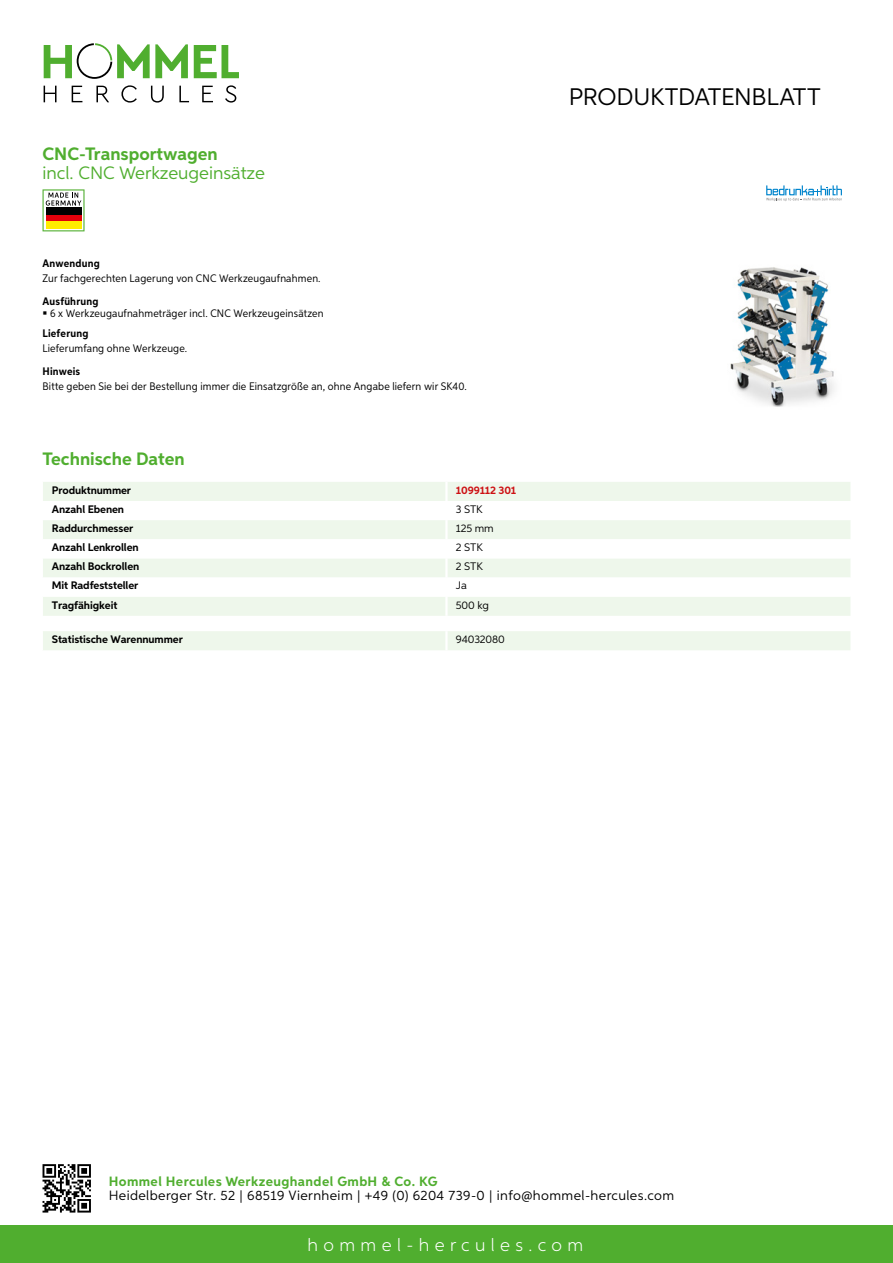
<style>
.page{position:relative;width:893px;height:1263px;background:#fff}
.page>*{position:absolute;margin:0;border:0;box-sizing:border-box;transform-origin:0 0}
.t1{font:24px "Aspira";letter-spacing:-.01em;color:#000}
.t2{font:700 18px "Aspira";color:#50ae2f}
.t3{font:18px "Aspira";color:#50ae2f}
.t4{font:300 18px "Aspira";letter-spacing:.3em;color:#fff}
.t5{font:13.5px "Aspira";letter-spacing:.03em;color:#000}
.t6{font:700 13.5px "Aspira";letter-spacing:.03em;color:#50ae2f}
.t7{font:10.95px "Aspira Nar";letter-spacing:.015em;color:#000}
.t8{font:700 10.95px "Aspira";letter-spacing:-.01em;color:#000}
.t9{font:700 10.95px "Aspira Nar";letter-spacing:.02em;color:#000}
.t10{font:10.95px "Aspira";letter-spacing:-.01em;color:#000}
.t11{font:700 10.95px "Aspira";letter-spacing:-.01em;color:#cd1013}
</style>
<div class="page">
<div style="left:0;top:1226px;width:893px;height:37px;background:#50ae2f"></div>
<svg style="left:43px;top:1164px;width:48px;height:48px"></svg>
<svg style="left:194px;top:45px;width:45px;height:33px"></svg>
<svg style="left:44px;top:43px;width:144px;height:36px"></svg>
<svg style="left:44px;top:86px;width:13px;height:16px"></svg>
<svg style="left:72px;top:86px;width:10px;height:16px"></svg>
<svg style="left:96px;top:86px;width:13px;height:16px"></svg>
<svg style="left:121px;top:85px;width:16px;height:18px"></svg>
<svg style="left:151px;top:86px;width:13px;height:17px"></svg>
<svg style="left:179px;top:86px;width:10px;height:16px"></svg>
<svg style="left:202px;top:86px;width:11px;height:16px"></svg>
<svg style="left:225px;top:85px;width:11px;height:18px"></svg>
<div style="left:43px;top:482px;width:807px;height:134px;background:#eef7eb"></div>
<svg style="left:43px;top:501px;width:807px;height:96px"></svg>
<hr style="left:445px;top:482px;width:3px;height:19px;background:#fff">
<hr style="left:445px;top:501px;width:3px;height:19px;background:#fff">
<hr style="left:445px;top:520px;width:3px;height:19px;background:#fff">
<hr style="left:445px;top:539px;width:3px;height:19px;background:#fff">
<hr style="left:445px;top:558px;width:3px;height:19px;background:#fff">
<hr style="left:445px;top:577px;width:3px;height:20px;background:#fff">
<hr style="left:445px;top:597px;width:3px;height:19px;background:#fff">
<div style="left:43px;top:631px;width:807px;height:19px;background:#eef7eb"></div>
<hr style="left:445px;top:631px;width:3px;height:19px;background:#fff">
<svg style="left:43px;top:189px;width:42px;height:42px"></svg>
<div style="left:46px;top:214px;width:35px;height:7px;background:#e3000b"></div>
<div style="left:46px;top:208px;width:35px;height:7px;background:#000"></div>
<div style="left:46px;top:221px;width:35px;height:7px;background:#ffed00"></div>
<img style="left:730px;top:267px;width:104px;height:140px">
<svg style="left:766px;top:185px;width:76px;height:16px"></svg>
<h2 class="t2" style="left:43px;top:142px;width:177px">CNC-Transportwagen</h2>
<h2 class="t3" style="left:43px;top:162px;width:224px">incl. CN C Werkzeugeinsätze</h2>
<p class="t9" style="left:43px;top:257px;width:59px">Anwendung</p>
<p class="t7" style="left:43px;top:272px;width:280px">Zur fachgerechten Lagerung von CNC Werkzeugaufnahmen.</p>
<p class="t9" style="left:43px;top:294px;width:58px">Ausführung</p>
<p class="t7" style="left:50px;top:307px;width:275px">6 x Werkzeugaufnahmeträger incl. CNC Werkzeugeinsätzen</p>
<p class="t9" style="left:43px;top:326px;width:47px">Lieferung</p>
<p class="t7" style="left:43px;top:341px;width:146px">Lieferumfang ohne Werkzeuge.</p>
<p class="t9" style="left:43px;top:364px;width:39px">Hinweis</p>
<p class="t7" style="left:43px;top:380px;width:426px">Bitte geben Sie bei der Bestellung immer die Einsatzgröße an, ohne Angabe liefern wir SK40.</p>
<h2 class="t2" style="left:43px;top:448px;width:144px">Technische Daten</h2>
<p class="t8" style="left:52px;top:483px;width:81px">Produktnummer</p>
<p class="t11" style="left:456px;top:483px;width:62px">1099112 301</p>
<p class="t8" style="left:52px;top:502px;width:74px">Anzahl Ebenen</p>
<p class="t10" style="left:456px;top:502px;width:22px">3 STK</p>
<p class="t8" style="left:52px;top:521px;width:83px">Raddurchmesser</p>
<p class="t10" style="left:456px;top:522px;width:39px">125 mm</p>
<p class="t8" style="left:52px;top:541px;width:88px">Anzahl Lenkrollen</p>
<p class="t10" style="left:456px;top:541px;width:22px">2 STK</p>
<p class="t8" style="left:52px;top:560px;width:89px">Anzahl Bockrollen</p>
<p class="t10" style="left:456px;top:560px;width:22px">2 STK</p>
<p class="t8" style="left:52px;top:579px;width:88px">Mit Radfeststeller</p>
<p class="t10" style="left:456px;top:579px;width:13px">Ja</p>
<p class="t8" style="left:52px;top:598px;width:67px">Tragfähigkeit</p>
<p class="t10" style="left:456px;top:598px;width:35px">500 kg</p>
<p class="t8" style="left:52px;top:633px;width:132px">Statistische Warennummer</p>
<p class="t10" style="left:456px;top:633px;width:51px">94032080</p>
<h1 class="t1" style="left:569px;top:82px;width:253px">Produktdatenblatt</h1>
<p class="t6" style="left:109px;top:1172px;width:330px">Hommel Hercules Werkzeughandel GmbH &amp; Co. KG</p>
<p class="t5" style="left:109px;top:1187px;width:567px">Heidelberger Str. 52 | 68519 Viernheim | +49 (0) 6204 739-0 | info@hommel-hercules.com</p>
<h2 class="t4" style="left:307px;top:1234px;width:277px">hommel-hercules.com</h2>
</div>
